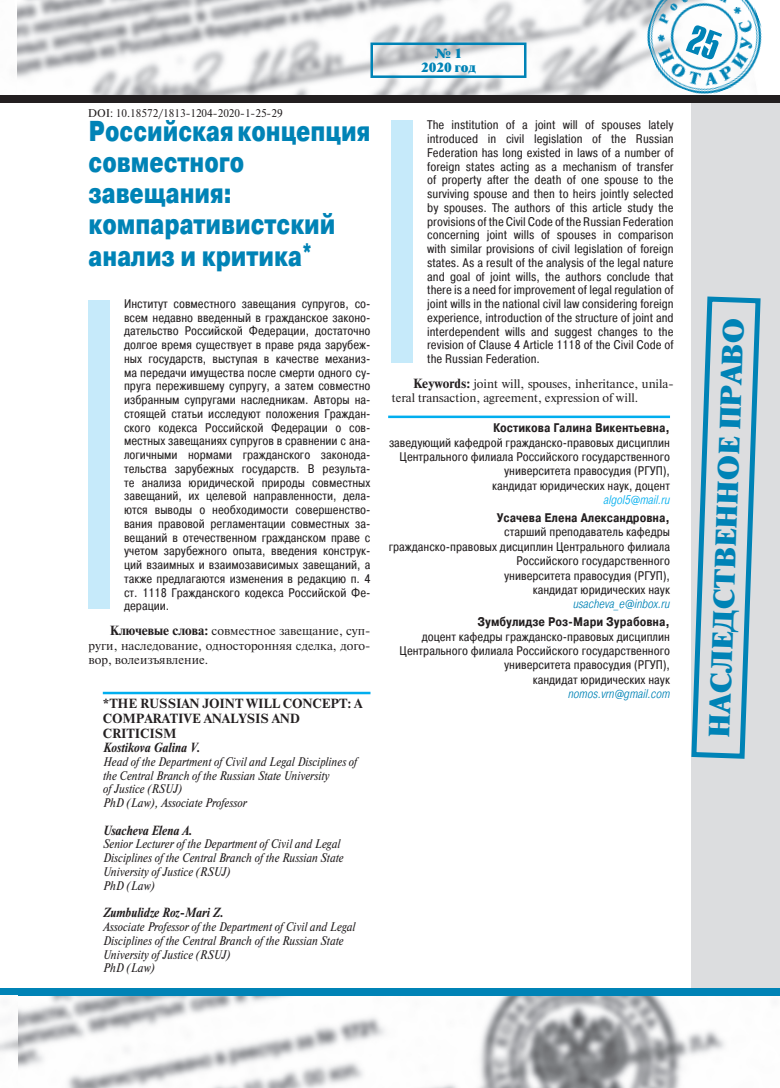
<style>
.page{position:relative;width:780px;height:1088px;background:#fff}
.page>*{position:absolute;margin:0;border:0;box-sizing:border-box;transform-origin:0 0}
.t1{font:900 28.75px/31.2px "Pragmatica Cond";color:#0083b6;scale:.85 1}
.t2{font:27.5px "Newton XC";color:#0083b6}
.t3{font:12.5px/13.8px "Pragmatica Cond";color:#231f20;text-align:right}
.t4{font:italic 12.5px/13.8px "Newton C";color:#231f20;scale:.9 1}
.t5{font:12.5px/14.4px "Newton C";color:#231f20;text-align:justify}
.t6{font:700 12.5px "Pragmatica Cond";color:#231f20}
.t7{font:700 12.5px/15px "Newton C";color:#231f20}
.t8{font:italic 700 12.5px "Newton C";color:#231f20;scale:.9 1}
.t9{font:italic 300 12.5px "Pragmatica Cond";color:#0083b6}
.t10{font:italic 300 12.5px "Pragmatica Cond";color:#00aeef}
.t11{font:12.5px/13.8px "Newton XC";color:#0083b6;text-align:center}
.t12{font:11.25px "Newton C";color:#231f20}
.s1{font-weight:700}
</style>
<div class="page">
<img style="left:0;top:0;width:779px;height:96px">
<img style="left:0;top:996px;width:725px;height:92px">
<div style="left:691px;top:103px;width:89px;height:886px;background:#dcdddf"></div>
<svg style="left:369px;top:41px;width:158px;height:38px"></svg>
<div style="left:18px;top:96px;width:762px;height:7px;background:#231f20"></div>
<img style="left:632px;top:0;width:145px;height:96px">
<div style="left:18px;top:989px;width:762px;height:7px;background:#0083b6"></div>
<div style="left:0;top:96px;width:18px;height:7px;background:#231f20"></div>
<div style="left:0;top:989px;width:18px;height:7px;background:#0083b6"></div>
<svg style="left:691px;top:296px;width:70px;height:463px"></svg>
<hr style="left:103px;top:692px;width:267px;height:2px;background:#00aeef">
<div style="left:89px;top:300px;width:21px;height:309px;background:#c6eafa"></div>
<div style="left:392px;top:120px;width:21px;height:243px;background:#c6eafa"></div>
<hr style="left:388px;top:416px;width:282px;height:2px;background:#00aeef">
<svg style="left:685px;top:24px;width:37px;height:36px"></svg>
<p class="t12" style="left:88px;top:109px;width:196px">DOI: 10.18572/1813-1204-2020-1-25-29</p>
<h1 class="t1" style="left:89px;top:116px;width:333px">Российская концепция совместного завещания: компаративистский анализ и критика*</h1>
<p class="t3" style="left:124px;top:297px;width:248px;text-align:justify">Институт совместного завещания супругов, со&shy;всем недавно введенный в гражданское законо&shy;дательство Российской Федерации, достаточно долгое время существует в праве ряда зарубеж&shy;ных государств, выступая в качестве механиз&shy;ма передачи имущества после смерти одного су&shy;пруга пережившему супругу, а затем совместно избранным супругами наследникам. Авторы на&shy;стоящей статьи исследуют положения Граждан&shy;ского кодекса Российской Федерации о сов&shy;местных завещаниях супругов в сравнении с ана&shy;логичными нормами гражданского законода&shy;тельства зарубежных государств. В результа&shy;те анализа юридической природы совместных завещаний, их целевой направленности, дела&shy;ются выводы о необходимости совершенство&shy;вания правовой регламентации совместных за&shy;вещаний в отечественном гражданском праве с учетом зарубежного опыта, введения конструк&shy;ций взаимных и взаимозависимых завещаний, а также предлагаются изменения в редакцию п. 4 ст. 1118 Гражданского кодекса Российской Фе&shy;дерации.</p>
<p class="t5" style="left:89px;top:625px;width:283px;text-indent:21px"><span class="s1">Ключевые слова:</span> совместное завещание, суп&shy;руги, наследование, односторонняя сделка, дого&shy;вор, волеизъявление.</p>
<p class="t7" style="left:103px;top:697px;width:261px">*THE RUSSIAN JOINT WILL CONCEPT: A<br>COMPARATIVE ANALYSIS AND<br>CRITICISM</p>
<p class="t8" style="left:103px;top:743px;width:110px">Kostikova Galina V.</p>
<p class="t4" style="left:103px;top:756px;width:284px">Head of the Department of Civil and Legal Disciplines of the Central Branch of the Russian State University<br>of Justice (RSUJ)<br>PhD (Law), Associate Professor</p>
<p class="t8" style="left:103px;top:825px;width:101px">Usacheva Elena A.</p>
<p class="t4" style="left:103px;top:838px;width:269px">Senior Lecturer of the Department of Civil and Legal Disciplines of the Central Branch of the Russian State University of Justice (RSUJ)<br>PhD (Law)</p>
<p class="t8" style="left:103px;top:908px;width:136px">Zumbulidze Roz-Mari Z.</p>
<p class="t4" style="left:103px;top:921px;width:282px">Associate Professor of the Department of Civil and Legal Disciplines of the Central Branch of the Russian State University of Justice (RSUJ)<br>PhD (Law)</p>
<p class="t11" style="left:421px;top:47px;width:56px">№ 1<br>2020 год</p>
<p class="t3" style="left:427px;top:119px;width:248px;text-align:justify">The institution of a joint will of spouses lately introduced in civil legislation of the Russian Federation has long existed in laws of a number of foreign states acting as a mechanism of transfer of property after the death of one spouse to the surviving spouse and then to heirs jointly selected by spouses. The authors of this article study the provisions of the Civil Code of the Russian Federation concerning joint wills of spouses in comparison with similar provisions of civil legislation of foreign states. As a result of the analysis of the legal nature and goal of joint wills, the authors conclude that there is a need for improvement of legal regulation of joint wills in the national civil law considering foreign experience, introduction of the structure of joint and interdependent wills and suggest changes to the revision of Clause 4 Article 1118 of the Civil Code of the Russian Federation.</p>
<p class="t5" style="left:392px;top:378px;width:283px;text-indent:21px"><span class="s1">Keywords:</span> joint will, spouses, inheritance, unila&shy;teral transaction, agreement, expression of will.</p>
<p class="t6" style="left:493px;top:423px;width:178px">Костикова Галина Викентьевна,</p>
<p class="t3" style="left:389px;top:436px;width:282px;line-height:14.4px">заведующий кафедрой гражданско-правовых дисциплин Центрального филиала Российского государственного университета правосудия (РГУП),<br>кандидат юридических наук, доцент</p>
<p class="t10" style="left:603px;top:495px;width:68px">algol5@mail.ru</p>
<p class="t6" style="left:497px;top:513px;width:175px">Усачева Елена Александровна,</p>
<p class="t3" style="left:389px;top:526px;width:283px;line-height:14.4px">старший преподаватель кафедры<br>гражданско-правовых дисциплин Центрального филиала Российского государственного<br>университета правосудия (РГУП),<br>кандидат юридических наук</p>
<p class="t9" style="left:573px;top:599px;width:98px">usacheva_e@inbox.ru</p>
<p class="t6" style="left:477px;top:617px;width:194px">Зумбулидзе Роз-Мари Зурабовна,</p>
<p class="t3" style="left:399px;top:630px;width:272px;line-height:14.4px">доцент кафедры гражданско-правовых дисциплин Центрального филиала Российского государственного университета правосудия (РГУП),<br>кандидат юридических наук</p>
<p class="t9" style="left:568px;top:689px;width:103px">nomos.vrn@gmail.com</p>
<h2 class="t2" style="left:703px;top:737px;width:421px;rotate:-88deg">НАСЛЕДСТВЕННОЕ ПРАВО</h2>
</div>
